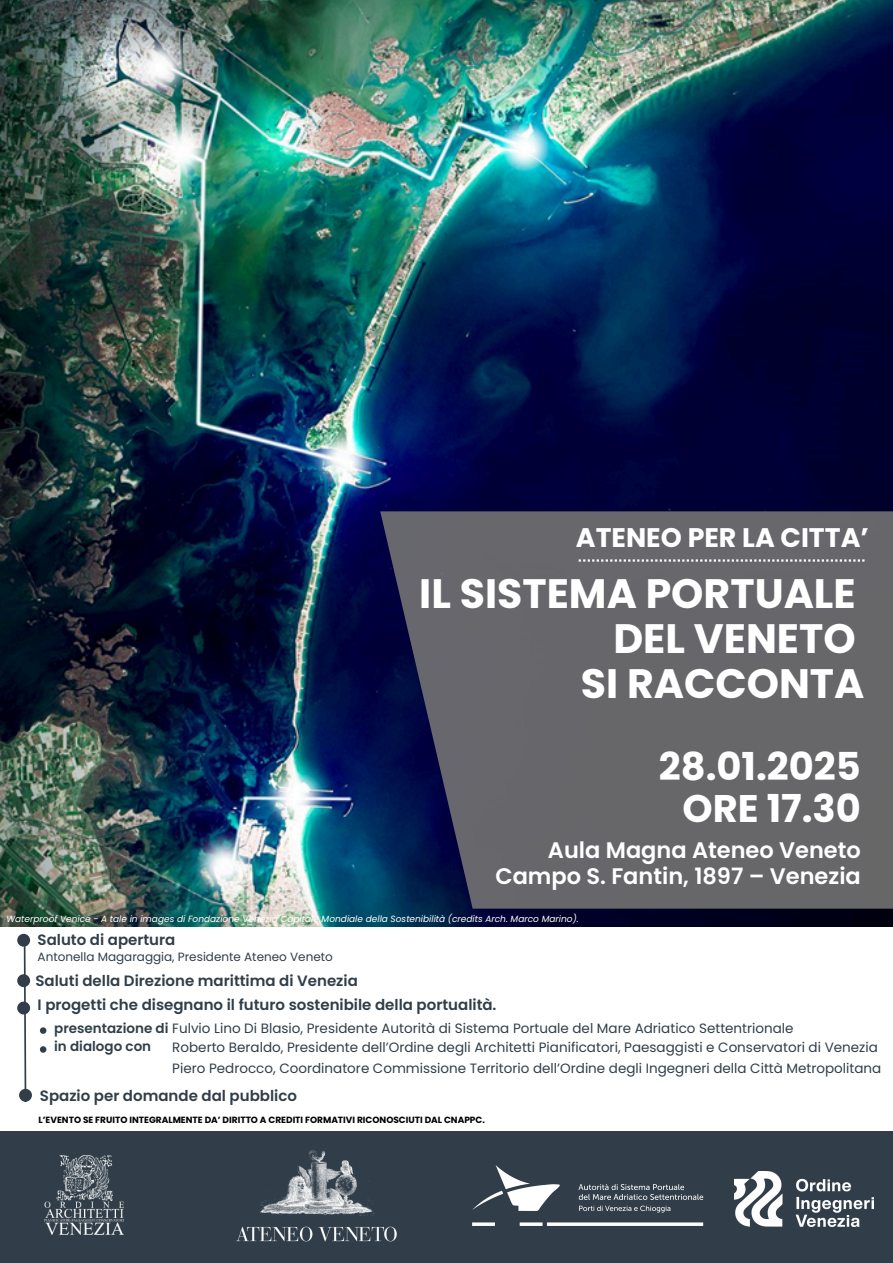
<style>
.page{position:relative;width:893px;height:1263px;background:#fff}
.page>*{position:absolute;margin:0;border:0;box-sizing:border-box;transform-origin:0 0}
.t1{font:700 41.1px/45px "Poppins";color:#fff;text-align:right}
.t2{font:700 38.4px/42.2px "Poppins";color:#fff;text-align:right}
.t3{font:700 26.85px "Poppins";color:#fff}
.t4{font:600 22.5px/26.4px "Poppins";color:#fff;text-align:right}
.t5{font:600 15px "Poppins";color:#313e49}
.t6{font:13.5px/21.4px "Poppins";color:#313e49}
.t7{font:600 13.5px "Poppins";color:#313e49}
.t8{font:12px "Poppins";color:#313e49}
.t9{font:italic 9px "Poppins";color:#fff}
.t10{font:700 9px "Poppins";color:#000}
.s1{font-weight:600}
</style>
<div class="page">
<img style="left:0;top:0;width:893px;height:926px">
<svg style="left:380px;top:511px;width:513px;height:398px;background:#5d5e67"></svg>
<div style="left:0;top:1131px;width:893px;height:132px;background:#313e49"></div>
<img style="left:45px;top:1156px;width:78px;height:78px">
<img style="left:472px;top:1165px;width:232px;height:61px">
<svg style="left:578px;top:559px;width:286px;height:3px"></svg>
<img style="left:236px;top:1150px;width:161px;height:92px">
<svg style="left:22px;top:947px;width:6px;height:143px"></svg>
<div style="left:17px;top:934px;width:13px;height:13px;background:#313e49;border-radius:50%"></div>
<div style="left:17px;top:1001px;width:13px;height:13px;background:#313e49;border-radius:50%"></div>
<div style="left:19px;top:1089px;width:13px;height:13px;background:#313e49;border-radius:50%"></div>
<div style="left:40px;top:1027px;width:6px;height:7px;background:#313e49;border-radius:50%"></div>
<div style="left:40px;top:1046px;width:6px;height:7px;background:#313e49;border-radius:50%"></div>
<div style="left:17px;top:974px;width:13px;height:13px;background:#313e49;border-radius:50%"></div>
<img style="left:734px;top:1171px;width:139px;height:55px">
<h1 class="t3" style="left:576px;top:519px;width:295px">ATENEO PER LA CITTA’</h1>
<p class="t1" style="left:419px;top:571px;width:447px">IL SISTEMA PORTUALE<br>DEL VENETO<br>SI RACCONTA</p>
<h3 class="t2" style="left:659px;top:745px;width:203px">28.01.2025<br>ORE 17.30</h3>
<p class="t4" style="left:495px;top:837px;width:367px">Aula Magna Ateneo Veneto<br>Campo S. Fantin, 1897 – Venezia</p>
<h2 class="t9" style="left:6px;top:913px;width:574px">Waterproof Venice - A tale in images di Fondazione Venezia Capitale Mondiale della Sostenibilità (credits Arch. Marco Marino).</h2>
<h1 class="t5" style="left:38px;top:929px;width:139px">Saluto di apertura</h1>
<p class="t8" style="left:38px;top:948px;width:297px">Antonella Magaraggia, Presidente Ateneo Veneto</p>
<p class="t5" style="left:35px;top:970px;width:324px">Saluti della Direzione marittima di Venezia</p>
<p class="t5" style="left:38px;top:994px;width:460px">I progetti che disegnano il futuro sostenibile della portualità.</p>
<p class="t6" style="left:54px;top:1017px;width:741px"><span class="s1">presentazione di</span> Fulvio Lino Di Blasio, Presidente Autorità di Sistema Portuale del Mare Adriatico Settentrionale</p>
<p class="t7" style="left:54px;top:1036px;width:98px">in dialogo con</p>
<p class="t6" style="left:172px;top:1036px;width:710px">Roberto Beraldo, Presidente dell’Ordine degli Architetti Pianificatori, Paesaggisti e Conservatori di Venezia<br>Piero Pedrocco, Coordinatore Commissione Territorio dell’Ordine degli Ingegneri della Città Metropolitana</p>
<p class="t5" style="left:40px;top:1085px;width:258px">Spazio per domande dal pubblico</p>
<h4 class="t10" style="left:38px;top:1113px;width:448px">L’EVENTO SE FRUITO INTEGRALMENTE DA’ DIRITTO A CREDITI FORMATIVI RICONOSCIUTI DAL CNAPPC.</h4>
</div>
